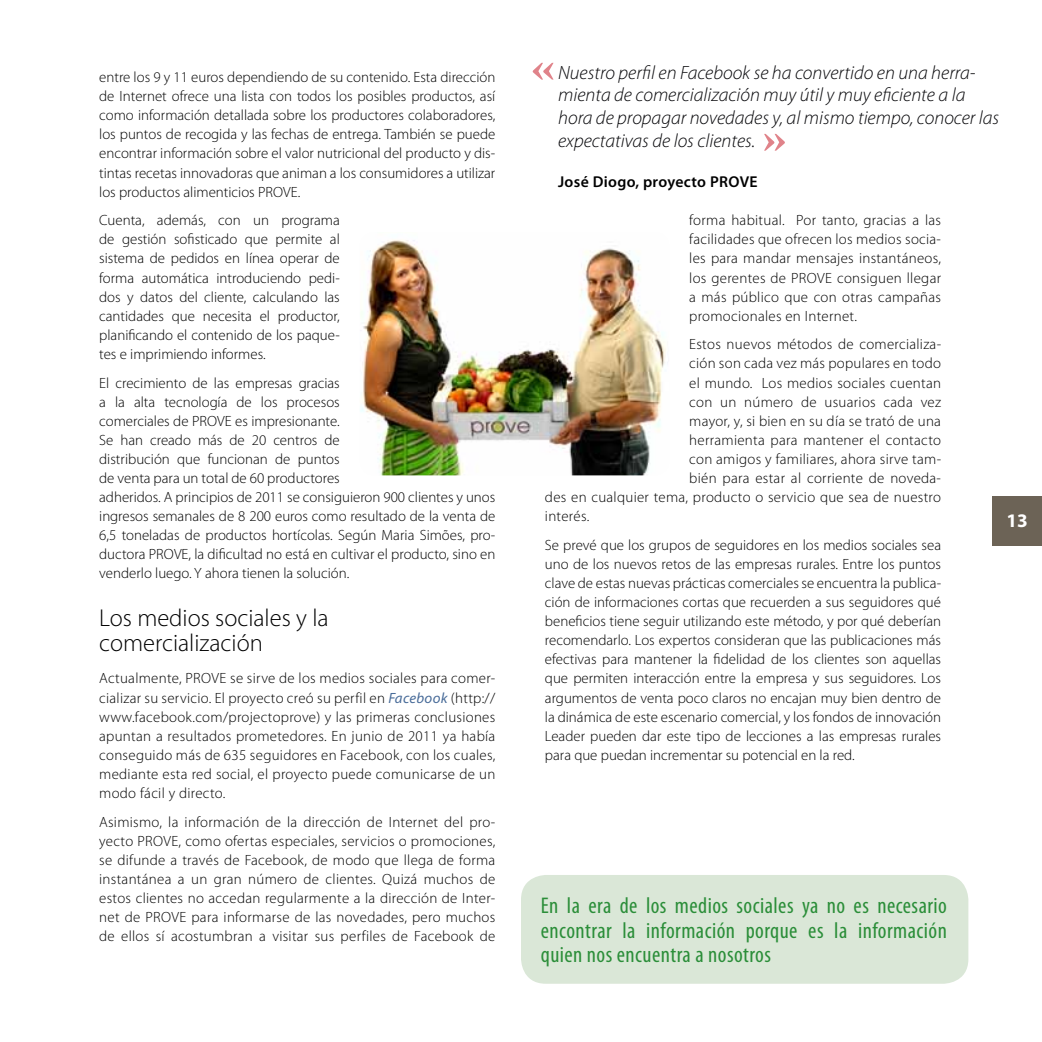
<style>
.page{position:relative;width:1042px;height:1042px;background:#fff}
.page>*{position:absolute;margin:0;border:0;box-sizing:border-box;transform-origin:0 0}
.t1{font:700 52.5px "Nimbus Rom DGR";color:#e0838a}
.t2{font:300 24.5px/24.5px "Myriad Pro";color:#000}
.t3{font:condensed 22.75px/24.5px "Myriad Pro";letter-spacing:.02em;color:#2b8e39;text-align:justify}
.t4{font:italic 300 19.25px/22.8px "Myriad Pro";color:#060609}
.t5{font:700 19.25px "Myriad Pro";color:#fff}
.t6{font:600 15.75px "Myriad Pro";letter-spacing:.02em;color:#000}
.t7{font:300 14.88px/19.1px "Myriad Pro";color:#000;text-align:justify}
.t8{font:300 14.88px "Myriad Pro";letter-spacing:.02em;color:#000}
.s1{font-weight:400;font-style:italic;color:#496c99}
</style>
<div class="page">
<div style="left:521px;top:875px;width:447px;height:109px;background:#dae7d7;border-radius:25px"></div>
<img style="left:360px;top:240px;width:306px;height:235px">
<div style="left:992px;top:496px;width:50px;height:50px;background:#6c6356"></div>
<p class="t7" style="left:99px;top:68px;width:398px">entre los 9 y 11 euros dependiendo de su contenido. Esta dirección de Internet ofrece una lista con todos los posibles productos, así como información detallada sobre los productores colaboradores, los puntos de recogida y las fechas de entrega. También se puede encontrar información sobre el valor nutricional del producto y dis&shy;tintas recetas innovadoras que animan a los consumidores a utilizar los productos alimenticios PROVE.</p>
<p class="t7" style="left:99px;top:211px;width:242px">Cuenta, además, con un programa de gestión sofisticado que permite al sistema de pedidos en línea operar de forma automática introduciendo pedi&shy;dos y datos del cliente, calculando las cantidades que necesita el productor, planificando el contenido de los paque&shy;tes e imprimiendo informes.</p>
<p class="t7" style="left:99px;top:373px;width:398px;text-align:left">El crecimiento de las empresas gracias<br>a la alta tecnología de los procesos<br>comerciales de PROVE es impresionante.<br>Se han creado más de 20 centros de<br>distribución que funcionan de puntos<br>de venta para un total de 60 productores<br>adheridos. A principios de 2011 se consiguieron 900 clientes y unos ingresos semanales de 8 200 euros como resultado de la venta de 6,5 toneladas de productos hortícolas. Según Maria Simões, pro&shy;ductora PROVE, la dificultad no está en cultivar el producto, sino en venderlo luego. Y ahora tienen la solución.</p>
<h2 class="t2" style="left:99px;top:606px;width:231px">Los medios sociales y la comercialización</h2>
<p class="t7" style="left:99px;top:669px;width:398px">Actualmente, PROVE se sirve de los medios sociales para comer&shy;cializar su servicio. El proyecto creó su perfil en <span class="s1">Facebook</span> (http:// www.facebook.com/projectoprove) y las primeras conclusiones apuntan a resultados prometedores. En junio de 2011 ya había conseguido más de 635 seguidores en Facebook, con los cuales, mediante esta red social, el proyecto puede comunicarse de un modo fácil y directo.</p>
<p class="t7" style="left:99px;top:812px;width:398px">Asimismo, la información de la dirección de Internet del pro&shy;yecto PROVE, como ofertas especiales, servicios o promociones, se difunde a través de Facebook, de modo que llega de forma instantánea a un gran número de clientes. Quizá muchos de estos clientes no accedan regularmente a la dirección de Inter&shy;net de PROVE para informarse de las novedades, pero muchos de ellos sí acostumbran a visitar sus perfiles de Facebook de</p>
<h1 class="t1" style="left:555px;top:104px;width:26px;rotate:-180deg">»</h1>
<p class="t4" style="left:558px;top:61px;width:443px">Nuestro perfil en Facebook se ha convertido en una herra&shy;mienta de comercialización muy útil y muy eficiente a la hora de propagar novedades y, al mismo tiempo, conocer las expectativas de los clientes.</p>
<p class="t6" style="left:558px;top:172px;width:201px">José Diogo, proyecto PROVE</p>
<h1 class="t1" style="left:786px;top:175px;width:26px;rotate:-180deg">«</h1>
<p class="t7" style="left:689px;top:211px;width:253px">forma habitual. Por tanto, gracias a las facilidades que ofrecen los medios socia&shy;les para mandar mensajes instantáneos, los gerentes de PROVE consiguen llegar a más público que con otras campañas promocionales en Internet.</p>
<p class="t8" style="left:689px;top:336px;width:253px">Estos nuevos métodos de comercializa-</p>
<p class="t8" style="left:689px;top:355px;width:253px">ción son cada vez más populares en todo</p>
<p class="t8" style="left:689px;top:374px;width:253px">el mundo. Los medios sociales cuentan</p>
<p class="t8" style="left:689px;top:393px;width:253px">con un número de usuarios cada vez</p>
<p class="t8" style="left:689px;top:412px;width:253px">mayor, y, si bien en su día se trató de una</p>
<p class="t8" style="left:689px;top:432px;width:253px">herramienta para mantener el contacto</p>
<p class="t8" style="left:689px;top:451px;width:253px">con amigos y familiares, ahora sirve tam-</p>
<p class="t8" style="left:689px;top:470px;width:253px">bién para estar al corriente de noveda-</p>
<p class="t8" style="left:545px;top:489px;width:397px">des en cualquier tema, producto o servicio que sea de nuestro</p>
<p class="t8" style="left:545px;top:508px;width:46px">interés.</p>
<p class="t7" style="left:545px;top:535px;width:398px">Se prevé que los grupos de seguidores en los medios sociales sea uno de los nuevos retos de las empresas rurales. Entre los puntos clave de estas nuevas prácticas comerciales se encuentra la publica&shy;ción de informaciones cortas que recuerden a sus seguidores qué beneficios tiene seguir utilizando este método, y por qué deberían recomendarlo. Los expertos consideran que las publicaciones más efectivas para mantener la fidelidad de los clientes son aquellas que permiten interacción entre la empresa y sus seguidores. Los argumentos de venta poco claros no encajan muy bien dentro de la dinámica de este escenario comercial, y los fondos de innovación Leader pueden dar este tipo de lecciones a las empresas rurales para que puedan incrementar su potencial en la red.</p>
<p class="t5" style="left:1006px;top:508px;width:23px">13</p>
<h3 class="t3" style="left:541px;top:893px;width:407px">En la era de los medios sociales ya no es necesario encontrar la información porque es la información quien nos encuentra a nosotros</h3>
</div>
